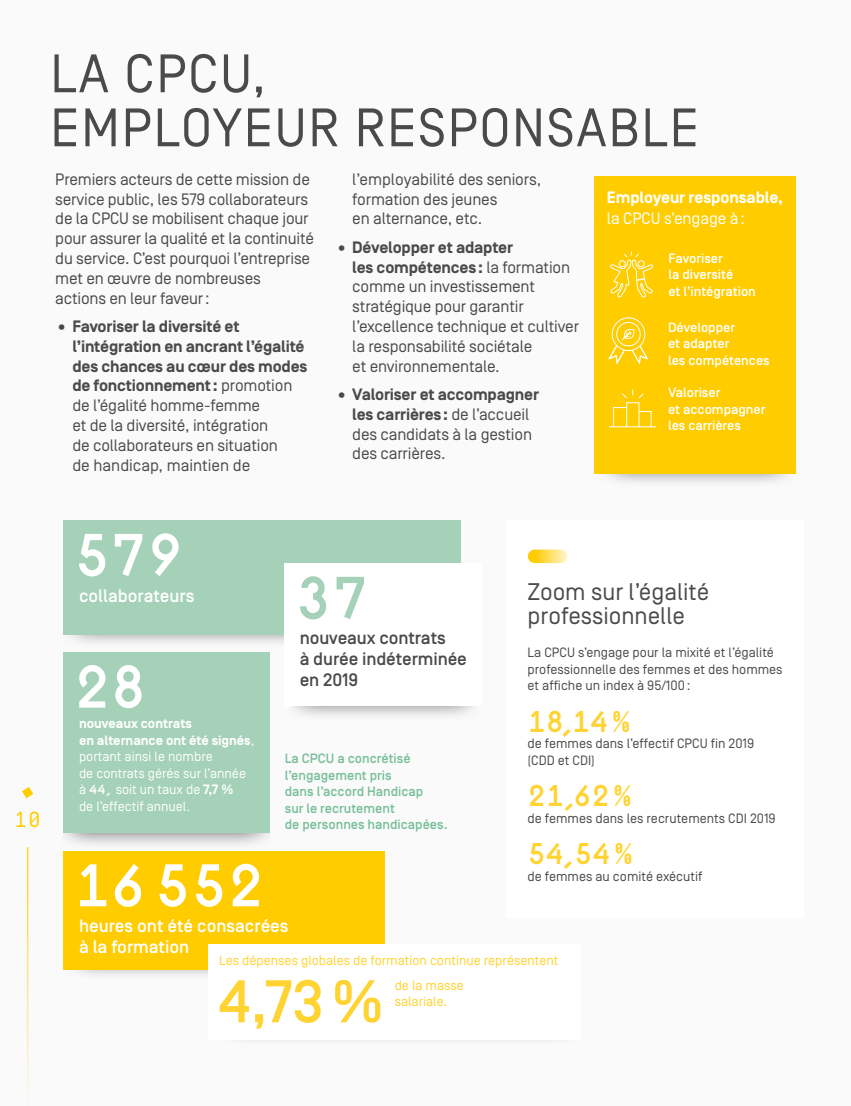
<style>
.page{position:relative;width:851px;height:1106px;background:#fff}
.page>*{position:absolute;margin:0;border:0;box-sizing:border-box;transform-origin:0 0}
.t1{font:500 60px "Simplon Mono";color:#fff}
.t2{font:500 60px "Simplon Norm";color:#ffd332}
.t3{font:500 60px "Simplon Mono";color:#a4d1b7}
.t4{font:54px/54px "Simplon Norm";letter-spacing:.03em;color:#4a4a49}
.t5{font:500 30px "Simplon Mono";color:#ffd332}
.t6{font:24px/24px "Simplon Norm";color:#4a4a49}
.t7{font:21.9px "Simplon Mono";color:#fc0}
.t8{font:500 18px/21px "Simplon Norm";color:#fff}
.t9{font:500 18px/21px "Simplon Norm";letter-spacing:-.005em;color:#4a4a49}
.t10{font:16.5px/19.8px "Simplon Norm";letter-spacing:-.01em;color:#4a4a49}
.t11{font:700 16.5px "Simplon Norm";letter-spacing:-.005em;color:#fff}
.t12{font:16.5px "Simplon Norm";letter-spacing:-.005em;color:#fff}
.t13{font:13.5px/16.5px "Simplon Norm";color:#4a4a49}
.t14{font:13.5px/16.5px "Simplon Norm";color:#fff}
.t15{font:500 13.5px/16.5px "Simplon Norm";color:#fff}
.t16{font:500 13.5px/16.5px "Simplon Norm";color:#78be9a}
.t17{font:13.5px/16.5px "Simplon Norm";color:#ffd332}
.s1{font-weight:700}
.s2{font-family:"Simplon Mono";font-weight:500}
</style>
<div class="page">
<div style="left:0;top:0;width:850px;height:1106px;background:#fafafa"></div>
<svg style="left:70px;top:635px;width:211px;height:8px"></svg>
<div style="left:63px;top:520px;width:397px;height:115px;background:#a4d1b7"></div>
<svg style="left:607px;top:316px;width:189px;height:166px"></svg>
<svg style="left:281px;top:570px;width:193px;height:146px"></svg>
<svg style="left:63px;top:852px;width:322px;height:123px"></svg>
<div style="left:208px;top:941px;width:379px;height:104px;background:#f8f8f8"></div>
<svg style="left:63px;top:832px;width:207px;height:12px"></svg>
<div style="left:594px;top:176px;width:201px;height:298px;background:#fc0"></div>
<div style="left:63px;top:850px;width:321px;height:119px;background:#fc0"></div>
<div style="left:208px;top:943px;width:372px;height:96px;background:#fff"></div>
<svg style="left:609px;top:389px;width:47px;height:39px"></svg>
<svg style="left:610px;top:251px;width:42px;height:47px"></svg>
<div style="left:285px;top:563px;width:197px;height:143px;background:#fff"></div>
<div style="left:63px;top:652px;width:207px;height:180px;background:#a4d1b7"></div>
<svg style="left:608px;top:317px;width:41px;height:48px"></svg>
<div style="left:506px;top:520px;width:298px;height:397px;background:#fff"></div>
<svg style="left:534px;top:549px;width:27px;height:14px"></svg>
<hr style="left:27px;top:847px;width:1px;height:259px;background:#ffd332">
<svg style="left:22px;top:787px;width:11px;height:11px"></svg>
<h2 class="t4" style="left:50px;top:48px;width:650px">LA CPCU,<br>EMPLOYEUR RESPONSABLE</h2>
<p class="t10" style="left:55px;top:170px;width:260px">Premiers acteurs de cette mission de service public, les 579 collaborateurs de la CPCU se mobilisent chaque jour pour assurer la qualité et la continuité du service. C’est pourquoi l’entreprise met en œuvre de nombreuses actions en leur faveur:</p>
<p class="t10" style="left:72px;top:317px;width:237px;text-indent:-17px">• <span class="s1">Favoriser la diversité et l’intégration en ancrant l’égalité des chances au cœur des modes de fonctionnement:</span> promotion de l’égalité homme-femme<br>et de la diversité, intégration<br>de collaborateurs en situation<br>de handicap, maintien de</p>
<p class="t10" style="left:352px;top:170px;width:190px">l’employabilité des seniors, formation des jeunes<br>en alternance, etc.</p>
<p class="t10" style="left:352px;top:237px;width:228px;text-indent:-17px">• <span class="s1">Développer et adapter<br>les compétences:</span> la formation comme un investissement stratégique pour garantir l’excellence technique et cultiver la responsabilité sociétale<br>et environnementale.</p>
<p class="t10" style="left:352px;top:385px;width:188px;text-indent:-17px">• <span class="s1">Valoriser et accompagner les carrières:</span> de l’accueil des candidats à la gestion des carrières.</p>
<p class="t11" style="left:607px;top:189px;width:178px">Employeur responsable,</p>
<p class="t12" style="left:607px;top:210px;width:140px">la CPCU s’engage à:</p>
<p class="t15" style="left:668px;top:250px;width:89px">Favoriser<br>la diversité<br>et l’intégration</p>
<p class="t15" style="left:668px;top:319px;width:103px">Développer<br>et adapter<br>les compétences</p>
<p class="t15" style="left:668px;top:385px;width:99px">Valoriser<br>et accompagner les carrières</p>
<h3 class="t7" style="left:14px;top:807px;width:29px">10</h3>
<h1 class="t1" style="left:74px;top:523px;width:111px">579</h1>
<p class="t8" style="left:79px;top:586px;width:117px">collaborateurs</p>
<h1 class="t3" style="left:295px;top:566px;width:74px">37</h1>
<p class="t9" style="left:300px;top:628px;width:169px">nouveaux contrats<br>à durée indéterminée en 2019</p>
<h3 class="t6" style="left:527px;top:580px;width:183px">Zoom sur l’égalité professionnelle</h3>
<p class="t13" style="left:527px;top:644px;width:256px">La CPCU s’engage pour la mixité et l’égalité professionnelle des femmes et des hommes et affiche un index à 95/100:</p>
<h3 class="t5" style="left:527px;top:705px;width:104px">18,14%</h3>
<p class="t13" style="left:527px;top:735px;width:228px">de femmes dans l’effectif CPCU fin 2019 (CDD et CDI)</p>
<h3 class="t5" style="left:527px;top:779px;width:106px">21,62%</h3>
<p class="t13" style="left:527px;top:810px;width:249px">de femmes dans les recrutements CDI 2019</p>
<h3 class="t5" style="left:527px;top:837px;width:106px">54,54%</h3>
<p class="t13" style="left:527px;top:868px;width:176px">de femmes au comité exécutif</p>
<h1 class="t1" style="left:74px;top:655px;width:74px">28</h1>
<p class="t14" style="left:79px;top:715px;width:177px"><span class="s1">nouveaux contrats<br>en alternance ont été signés</span>, portant ainsi le nombre<br>de contrats gérés sur l’année à <span class="s2">44,</span> soit un taux de <span class="s1">7,7 %<br></span>de l’effectif annuel.</p>
<p class="t16" style="left:285px;top:751px;width:164px">La CPCU a concrétisé l’engagement pris<br>dans l’accord Handicap<br>sur le recrutement<br>de personnes handicapées.</p>
<h1 class="t1" style="left:74px;top:853px;width:191px">16552</h1>
<p class="t8" style="left:79px;top:915px;width:211px">heures ont été consacrées à la formation</p>
<p class="t17" style="left:219px;top:952px;width:341px">Les dépenses globales de formation continue représentent</p>
<h1 class="t2" style="left:219px;top:969px;width:166px">4,73%</h1>
<p class="t17" style="left:394px;top:977px;width:71px">de la masse salariale.</p>
</div>
